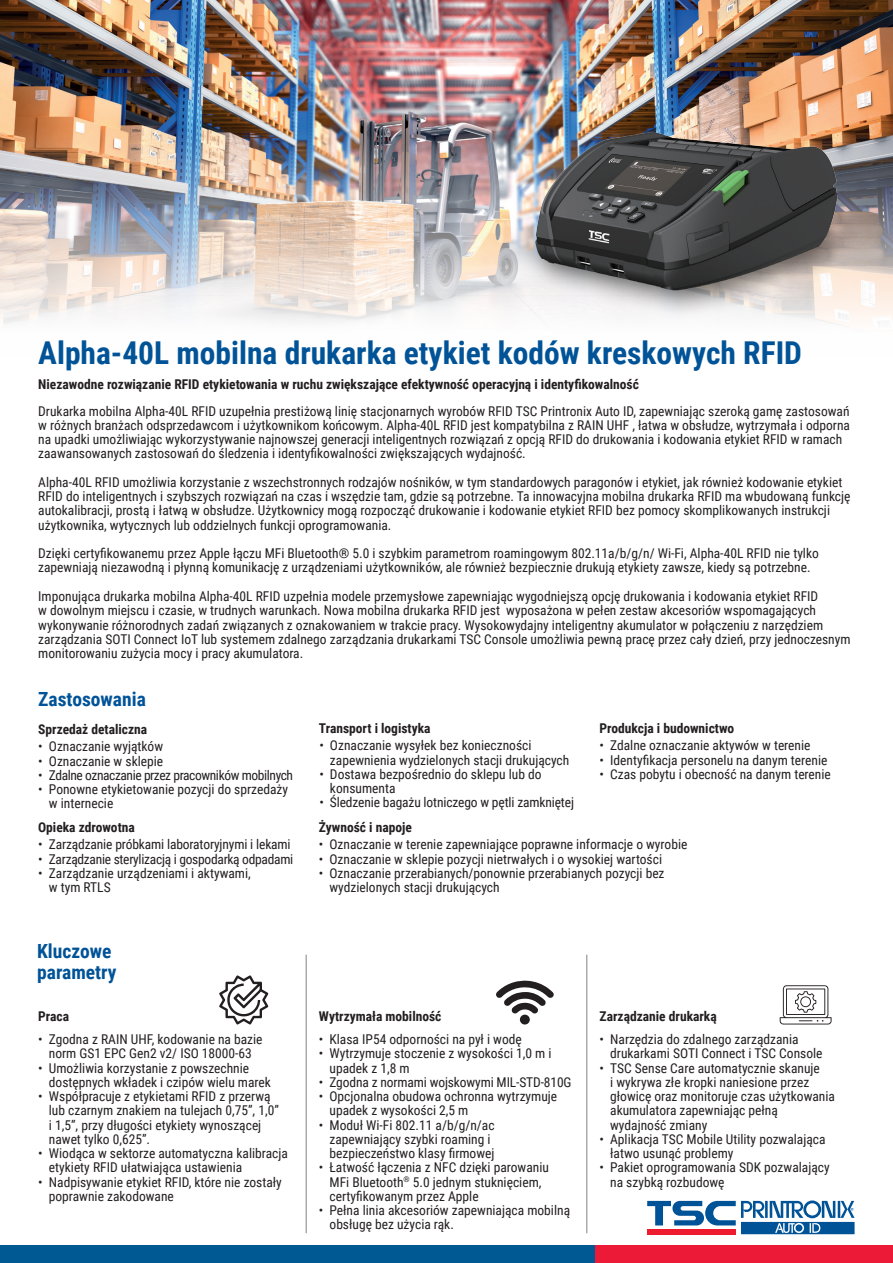
<style>
.page{position:relative;width:893px;height:1263px;background:#fff}
.page>*{position:absolute;margin:0;border:0;box-sizing:border-box;transform-origin:0 0}
.t1{font:700 31.5px "Roboto Condensed";color:#015398}
.t2{font:700 19.5px/21px "Roboto Condensed";color:#015398}
.t3{font:13.5px/14.2px "Roboto Condensed";color:#231f20}
.t4{font:700 13.5px "Roboto Condensed";color:#231f20}
.t5{font:13.5px "Roboto Condensed";letter-spacing:-.02em;color:#231f20}
.t6{font:13.5px "Roboto Condensed";letter-spacing:-.03em;color:#231f20}
</style>
<div class="page">
<div style="left:594px;top:1246px;width:299px;height:17px;background:#ed1a37"></div>
<div style="left:0;top:1246px;width:594px;height:17px;background:#015993"></div>
<svg style="left:647px;top:1200px;width:207px;height:34px"></svg>
<img style="left:0;top:0;width:893px;height:324px">
<hr style="left:306px;top:955px;width:1px;height:278px;background:#808285">
<hr style="left:586px;top:955px;width:1px;height:278px;background:#808285">
<svg style="left:219px;top:975px;width:49px;height:50px"></svg>
<svg style="left:496px;top:980px;width:58px;height:44px"></svg>
<svg style="left:780px;top:985px;width:52px;height:39px"></svg>
<img style="left:455px;top:34px;width:438px;height:292px">
<h1 class="t1" style="left:38px;top:331px;width:765px">Alpha-40L mobilna drukarka etykiet kodów kreskowych RFID</h1>
<p class="t4" style="left:38px;top:375px;width:602px">Niezawodne rozwiązanie RFID etykietowania w ruchu zwiększające efektywność operacyjną i identyfikowalność</p>
<p class="t3" style="left:38px;top:403px;width:813px">Drukarka mobilna Alpha-40L RFID uzupełnia prestiżową linię stacjonarnych wyrobów RFID TSC Printronix Auto ID, zapewniając szeroką gamę zastosowań w różnych branżach odsprzedawcom i użytkownikom końcowym. Alpha-40L RFID jest kompatybilna z RAIN UHF , łatwa w obsłudze, wytrzymała i odporna na upadki umożliwiając wykorzystywanie najnowszej generacji inteligentnych rozwiązań z opcją RFID do drukowania i kodowania etykiet RFID w ramach zaawansowanych zastosowań do śledzenia i identyfikowalności zwiększających wydajność.</p>
<p class="t3" style="left:38px;top:474px;width:814px">Alpha-40L RFID umożliwia korzystanie z wszechstronnych rodzajów nośników, w tym standardowych paragonów i etykiet, jak również kodowanie etykiet RFID do inteligentnych i szybszych rozwiązań na czas i wszędzie tam, gdzie są potrzebne. Ta innowacyjna mobilna drukarka RFID ma wbudowaną funkcję autokalibracji, prostą i łatwą w obsłudze. Użytkownicy mogą rozpocząć drukowanie i kodowanie etykiet RFID bez pomocy skomplikowanych instrukcji użytkownika, wytycznych lub oddzielnych funkcji oprogramowania.</p>
<p class="t3" style="left:38px;top:546px;width:782px">Dzięki certyfikowanemu przez Apple łączu MFi Bluetooth® 5.0 i szybkim parametrom roamingowym 802.11a/b/g/n/ Wi-Fi, Alpha-40L RFID nie tylko zapewniają niezawodną i płynną komunikację z urządzeniami użytkowników, ale również bezpiecznie drukują etykiety zawsze, kiedy są potrzebne.</p>
<p class="t3" style="left:38px;top:588px;width:814px">Imponująca drukarka mobilna Alpha-40L RFID uzpełnia modele przemysłowe zapewniając wygodniejszą opcję drukowania i kodowania etykiet RFID<br>w dowolnym miejscu i czasie, w trudnych warunkach. Nowa mobilna drukarka RFID jest wyposażona w pełen zestaw akcesoriów wspomagających wykonywanie różnorodnych zadań związanych z oznakowaniem w trakcie pracy. Wysokowydajny inteligentny akumulator w połączeniu z narzędziem zarządzania SOTI Connect IoT lub systemem zdalnego zarządzania drukarkami TSC Console umożliwia pewną pracę przez cały dzień, przy jednoczesnym monitorowaniu zużycia mocy i pracy akumulatora.</p>
<h2 class="t2" style="left:38px;top:688px;width:109px">Zastosowania</h2>
<p class="t4" style="left:38px;top:719px;width:110px">Sprzedaż detaliczna</p>
<p class="t3" style="left:38px;top:739px;width:126px">• Oznaczanie wyjątków</p>
<p class="t3" style="left:38px;top:753px;width:126px">• Oznaczanie w sklepie</p>
<p class="t6" style="left:38px;top:766px;width:256px">• Zdalne oznaczanie przez pracowników mobilnych</p>
<p class="t3" style="left:49px;top:782px;width:241px;text-indent:-11px">• Ponowne etykietowanie pozycji do sprzedaży w internecie</p>
<p class="t4" style="left:38px;top:817px;width:98px">Opieka zdrowotna</p>
<p class="t3" style="left:38px;top:837px;width:254px">• Zarządzanie próbkami laboratoryjnymi i lekami</p>
<p class="t5" style="left:38px;top:849px;width:257px">• Zarządzanie sterylizacją i gospodarką odpadami</p>
<p class="t3" style="left:49px;top:865px;width:203px;text-indent:-11px">• Zarządzanie urządzeniami i aktywami, w tym RTLS</p>
<h2 class="t2" style="left:37px;top:940px;width:81px">Kluczowe parametry</h2>
<p class="t4" style="left:38px;top:1007px;width:32px">Praca</p>
<p class="t3" style="left:38px;top:1031px;width:226px;text-align:center">• Zgodna z RAIN UHF, kodowanie na bazie norm GS1 EPC Gen2 v2/ ISO 18000-63</p>
<p class="t3" style="left:49px;top:1060px;width:224px;text-indent:-11px">• Umożliwia korzystanie z powszechnie dostępnych wkładek i czipów wielu marek</p>
<p class="t3" style="left:49px;top:1089px;width:231px;text-indent:-11px">• Współpracuje z etykietami RFID z przerwą lub czarnym znakiem na tulejach 0,75”, 1,0” i 1,5”, przy długości etykiety wynoszącej nawet tylko 0,625”.</p>
<p class="t3" style="left:49px;top:1146px;width:240px;text-indent:-11px">• Wiodąca w sektorze automatyczna kalibracja etykiety RFID ułatwiająca ustawienia</p>
<p class="t3" style="left:49px;top:1174px;width:234px;text-indent:-11px">• Nadpisywanie etykiet RFID, które nie zostały poprawnie zakodowane</p>
<p class="t4" style="left:319px;top:718px;width:113px">Transport i logistyka</p>
<p class="t3" style="left:330px;top:738px;width:241px;text-indent:-11px">• Oznaczanie wysyłek bez konieczności zapewnienia wydzielonych stacji drukujących</p>
<p class="t3" style="left:330px;top:766px;width:213px;text-indent:-11px">• Dostawa bezpośrednio do sklepu lub do konsumenta</p>
<p class="t3" style="left:319px;top:795px;width:256px">• Śledzenie bagażu lotniczego w pętli zamkniętej</p>
<p class="t4" style="left:319px;top:817px;width:95px">Żywność i napoje</p>
<p class="t3" style="left:319px;top:837px;width:370px">• Oznaczanie w terenie zapewniające poprawne informacje o wyrobie</p>
<p class="t3" style="left:319px;top:851px;width:345px">• Oznaczanie w sklepie pozycji nietrwałych i o wysokiej wartości</p>
<p class="t3" style="left:330px;top:865px;width:337px;text-indent:-11px">• Oznaczanie przerabianych/ponownie przerabianych pozycji bez wydzielonych stacji drukujących</p>
<p class="t4" style="left:600px;top:718px;width:136px">Produkcja i budownictwo</p>
<p class="t3" style="left:600px;top:738px;width:212px">• Zdalne oznaczanie aktywów w terenie</p>
<p class="t3" style="left:600px;top:752px;width:229px">• Identyfikacja personelu na danym terenie</p>
<p class="t3" style="left:600px;top:766px;width:233px">• Czas pobytu i obecność na danym terenie</p>
<p class="t4" style="left:319px;top:1007px;width:124px">Wytrzymała mobilność</p>
<p class="t3" style="left:319px;top:1032px;width:204px">• Klasa IP54 odporności na pył i wodę</p>
<p class="t3" style="left:330px;top:1046px;width:224px;text-indent:-11px">• Wytrzymuje stoczenie z wysokości 1,0 m i upadek z 1,8 m</p>
<p class="t3" style="left:319px;top:1074px;width:254px">• Zgodna z normami wojskowymi MIL-STD-810G</p>
<p class="t3" style="left:330px;top:1089px;width:229px;text-indent:-11px">• Opcjonalna obudowa ochronna wytrzymuje upadek z wysokości 2,5 m</p>
<p class="t3" style="left:330px;top:1117px;width:167px;text-indent:-11px">• Moduł Wi-Fi 802.11 a/b/g/n/ac zapewniający szybki roaming i bezpieczeństwo klasy firmowej</p>
<p class="t3" style="left:330px;top:1160px;width:221px;text-indent:-11px">• Łatwość łączenia z NFC dzięki parowaniu<br>MFi Bluetooth<sup>®</sup> 5.0 jednym stuknięciem, certyfikowanym przez Apple</p>
<p class="t3" style="left:330px;top:1203px;width:242px;text-indent:-11px">• Pełna linia akcesoriów zapewniająca mobilną obsługę bez użycia rąk.</p>
<p class="t4" style="left:600px;top:1007px;width:119px">Zarządzanie drukarką</p>
<p class="t3" style="left:610px;top:1032px;width:214px;text-indent:-11px">• Narzędzia do zdalnego zarządzania drukarkami SOTI Connect i TSC Console</p>
<p class="t3" style="left:610px;top:1060px;width:226px;text-indent:-11px">• TSC Sense Care automatycznie skanuje<br>i wykrywa złe kropki naniesione przez głowicę oraz monitoruje czas użytkowania akumulatora zapewniając pełną wydajność zmiany</p>
<p class="t3" style="left:610px;top:1131px;width:217px;text-indent:-11px">• Aplikacja TSC Mobile Utility pozwalająca łatwo usunąć problemy</p>
<p class="t3" style="left:610px;top:1160px;width:221px;text-indent:-11px">• Pakiet oprogramowania SDK pozwalający na szybką rozbudowę</p>
</div>
